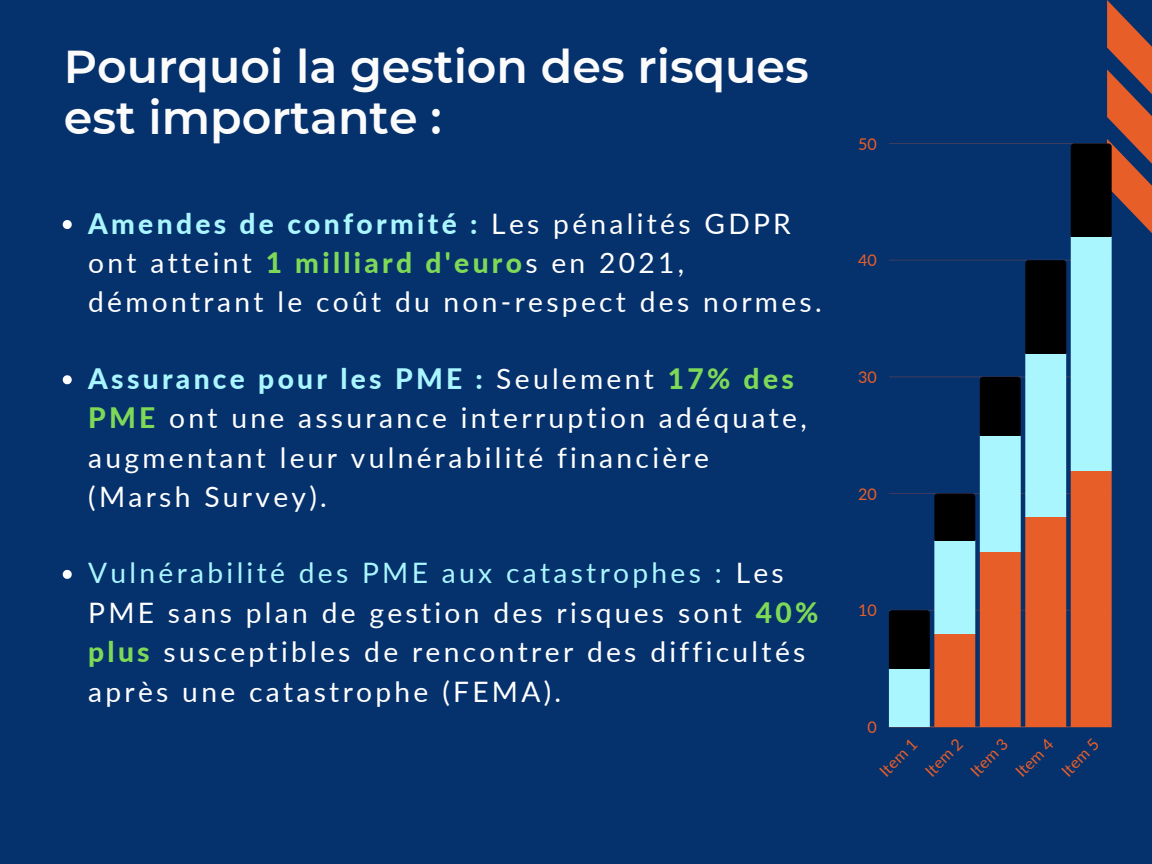
<style>
.page{position:relative;width:1152px;height:864px;background:#05316d}
.page>*{position:absolute;margin:0;border:0;box-sizing:border-box;transform-origin:0 0}
.t1{font:600 46.05px/50.7px "Montserrat";color:#fbfbfb}
.t2{font:28.2px/39.3px "Lato";letter-spacing:.115em;color:#fff}
.t3{font:16.2px "Lato";color:#e85e28}
.s1{font-weight:800;color:#aaf6ff}
.s2{font-weight:800;color:#7ed957}
.s3{color:#aaf6ff}
</style>
<div class="page">
<svg style="left:63px;top:220px;width:9px;height:9px"></svg>
<svg style="left:63px;top:375px;width:9px;height:9px"></svg>
<svg style="left:63px;top:570px;width:9px;height:9px"></svg>
<hr style="left:889px;top:727px;width:223px;height:1px;background:#3d3c5b">
<svg style="left:889px;top:0;width:263px;height:727px"></svg>
<h1 class="t1" style="left:64px;top:41px;width:746px">Pourquoi la gestion des risques est importante :</h1>
<p class="t2" style="left:88px;top:203px;width:735px"><span class="s1">Amendes de conformité :</span> Les pénalités GDPR ont atteint <span class="s2">1 milliard d'euro</span>s en 2021, démontrant le coût du non-respect des normes.</p>
<p class="t2" style="left:88px;top:358px;width:720px"><span class="s1">Assurance pour les PME :</span> Seulement <span class="s2">17% des PME</span> ont une assurance interruption adéquate, augmentant leur vulnérabilité financière (Marsh Survey).</p>
<p class="t2" style="left:88px;top:553px;width:732px"><span class="s3">Vulnérabilité des PME aux catastrophes :</span> Les PME sans plan de gestion des risques sont <span class="s2">40% plus</span> susceptibles de rencontrer des difficultés après une catastrophe (FEMA).</p>
<p class="t3" style="left:858px;top:134px;width:20px">50</p>
<p class="t3" style="left:858px;top:250px;width:20px">40</p>
<p class="t3" style="left:858px;top:367px;width:20px">30</p>
<p class="t3" style="left:858px;top:484px;width:20px">20</p>
<p class="t3" style="left:858px;top:600px;width:20px">10</p>
<p class="t3" style="left:867px;top:717px;width:11px">0</p>
<p class="t3" style="left:875px;top:766px;width:47px;rotate:-45deg">Item 1</p>
<p class="t3" style="left:921px;top:766px;width:47px;rotate:-45deg">Item 2</p>
<p class="t3" style="left:966px;top:766px;width:47px;rotate:-45deg">Item 3</p>
<p class="t3" style="left:1011px;top:767px;width:47px;rotate:-45deg">Item 4</p>
<p class="t3" style="left:1057px;top:766px;width:47px;rotate:-45deg">Item 5</p>
</div>
